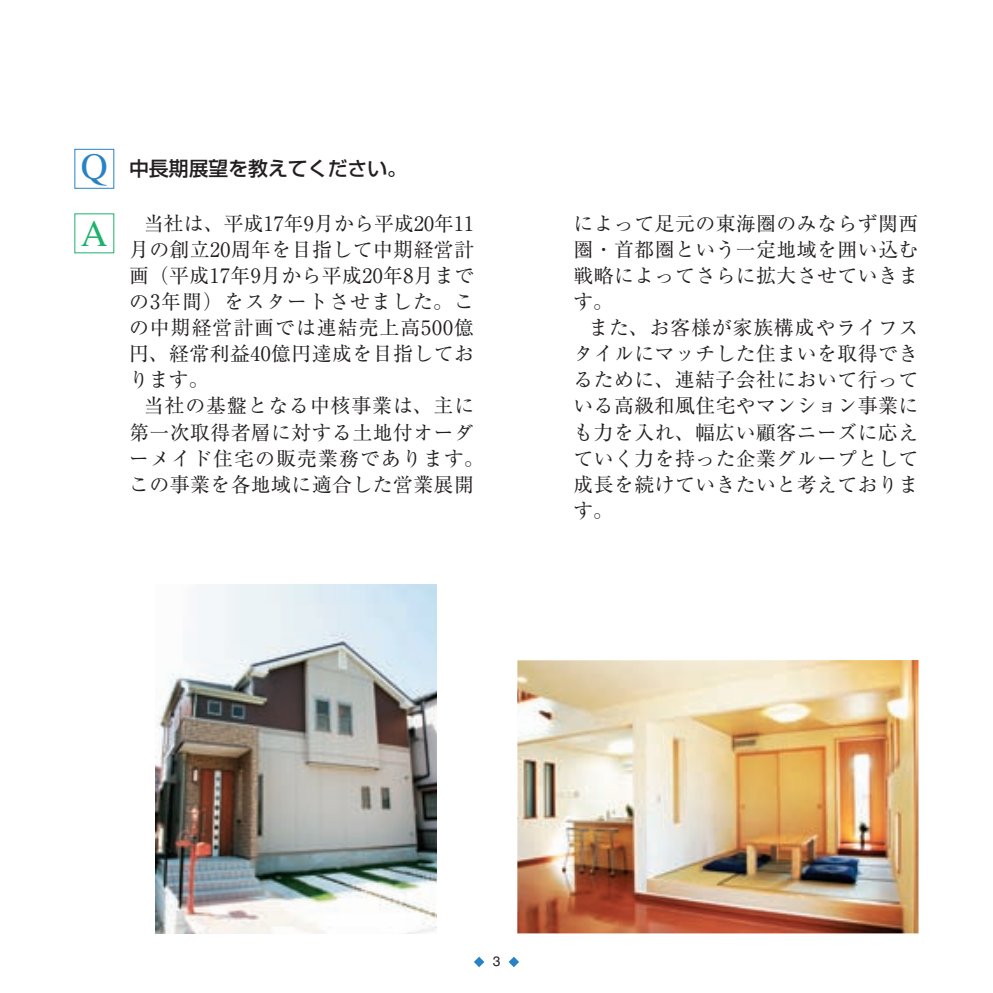
<style>
.page{position:relative;width:993px;height:993px;background:#fff}
.page>*{position:absolute;margin:0;border:0;box-sizing:border-box;transform-origin:0 0}
.t1{font:37.27px "Times LT Std";color:#2783c5}
.t2{font:37.27px "Times LT Std";color:#1eb26a}
.t3{font:19.78px/26.1px "Ryumin Pro";letter-spacing:.025em;color:#231f20;text-align:justify}
.t4{font:500 19.78px "Shin Go Pro";color:#231f20}
.t5{font:13.65px "Helvetica LT Std";color:#231f20}
</style>
<div class="page">
<svg style="left:474px;top:956px;width:10px;height:10px"></svg>
<svg style="left:508px;top:956px;width:11px;height:10px"></svg>
<svg style="left:74px;top:148px;width:40px;height:40px"></svg>
<img style="left:517px;top:660px;width:401px;height:273px">
<img style="left:155px;top:584px;width:282px;height:349px">
<h1 class="t1" style="left:81px;top:145px;width:28px">Q</h1>
<h1 class="t2" style="left:81px;top:212px;width:28px">A</h1>
<p class="t3" style="left:573px;top:209px;width:346px">によって足元の東海圏のみならず関西圏・首都圏という一定地域を囲い込む戦略によってさらに拡大させていきます。</p>
<p class="t3" style="left:573px;top:313px;width:346px;text-indent:15px">また、お客様が家族構成やライフスタイルにマッチした住まいを取得できるために、連結子会社において行っている高級和風住宅やマンション事業にも力を入れ、幅広い顧客ニーズに応えていく力を持った企業グループとして成長を続けていきたいと考えております。</p>
<p class="t4" style="left:129px;top:152px;width:279px">中長期展望を教えてください。</p>
<p class="t3" style="left:129px;top:209px;width:346px;text-indent:15px">当社は、平成17年9月から平成20年11月の創立20周年を目指して中期経営計画（平成17年9月から平成20年8月までの3年間）をスタートさせました。この中期経営計画では連結売上高500億円、経常利益40億円達成を目指しております。</p>
<p class="t3" style="left:129px;top:391px;width:356px;text-align:center">当社の基盤となる中核事業は、主に第一次取得者層に対する土地付オーダーメイド住宅の販売業務であります。この事業を各地域に適合した営業展開</p>
<p class="t5" style="left:492px;top:953px;width:9px">3</p>
</div>
